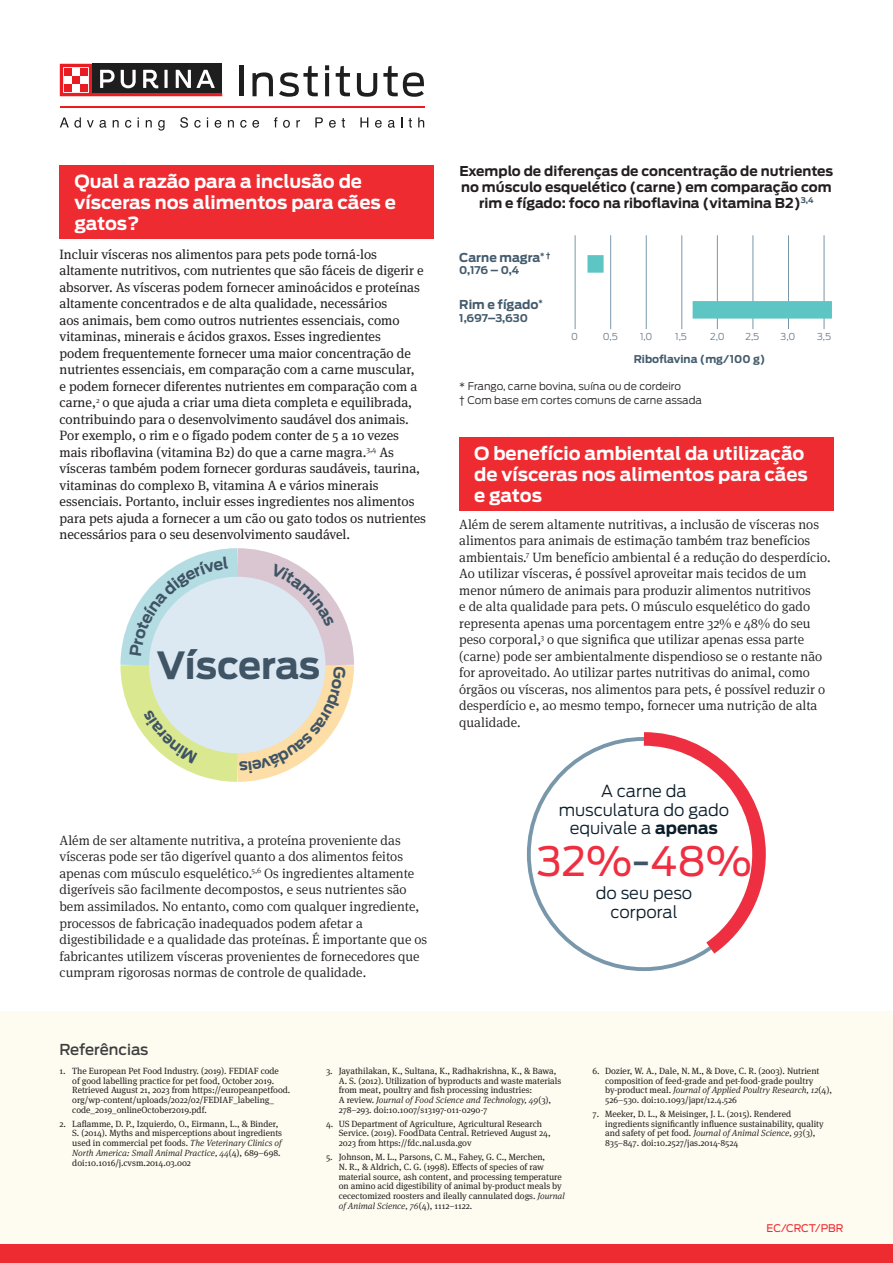
<style>
.page{position:relative;width:893px;height:1263px;background:#fff}
.page>*{position:absolute;margin:0;border:0;box-sizing:border-box;transform-origin:0 0}
.Headline_Grey{font:40.2px "Antenna";color:#ee2f41}
.t1{font:700 37.2px "Antenna";letter-spacing:-.015em;color:#3f5465}
.Headline_Grey-2{font:700 18px/21px "Antenna";color:#fff}
.Headline_Grey-3{font:300 16.5px/18.8px "Antenna";color:#0b1d2a;text-align:center}
.Headline_Grey-4{font:500 15px "Antenna";letter-spacing:-.005em;color:#3e3e3f}
.Body_-_Meta{font:300 13.5px/16.5px "Meta Serif Pro";color:#231f20}
.Body_-_Meta-2{font:13.5px/16.5px "Meta Serif Pro";color:#231f20}
.Headline_Grey-5{font:700 13.5px/15.8px "Antenna";color:#231f20;text-align:center}
.Headline_Grey-6{font:700 12.15px "Antenna";color:#435b6d}
.Headline_Grey-7{font:700 10.65px "Antenna";color:#435b6d}
.Headline_Grey-8{font:300 10.5px "Antenna";color:#231f20}
.Headline_Grey-9{font:10.5px "Antenna";letter-spacing:-.005em;color:#ee2b31}
.Headline_Grey-10{font:300 9.45px "Antenna";color:#667989}
.t2{font:9px/9.8px "Meta Serif Pro";color:#231f20}
.s1{font-weight:700}
.s2{color:#3f5465}
.s3{font-weight:300;font-style:italic}
</style>
<div class="page">
<div style="left:0;top:1011px;width:893px;height:234px;background:#fefbf0"></div>
<div style="left:0;top:1245px;width:893px;height:18px;background:#ee2b31"></div>
<hr style="left:60px;top:107px;width:364px;height:1px;background:#e91c24">
<div style="left:239px;top:65px;width:5px;height:31px;background:#1e1e1e"></div>
<svg style="left:252px;top:72px;width:21px;height:24px"></svg>
<svg style="left:279px;top:66px;width:39px;height:31px"></svg>
<svg style="left:325px;top:73px;width:4px;height:23px"></svg>
<svg style="left:325px;top:65px;width:4px;height:5px"></svg>
<svg style="left:336px;top:66px;width:14px;height:30px"></svg>
<svg style="left:357px;top:73px;width:20px;height:24px"></svg>
<svg style="left:383px;top:66px;width:41px;height:31px"></svg>
<svg style="left:60px;top:117px;width:21px;height:11px"></svg>
<svg style="left:87px;top:120px;width:19px;height:8px"></svg>
<svg style="left:113px;top:120px;width:6px;height:7px"></svg>
<svg style="left:125px;top:120px;width:6px;height:8px"></svg>
<svg style="left:146px;top:120px;width:6px;height:7px"></svg>
<svg style="left:158px;top:120px;width:7px;height:11px"></svg>
<svg style="left:180px;top:117px;width:8px;height:11px"></svg>
<svg style="left:194px;top:120px;width:7px;height:8px"></svg>
<svg style="left:215px;top:120px;width:6px;height:8px"></svg>
<svg style="left:228px;top:120px;width:6px;height:7px"></svg>
<svg style="left:240px;top:120px;width:19px;height:8px"></svg>
<svg style="left:274px;top:117px;width:3px;height:10px"></svg>
<svg style="left:283px;top:120px;width:7px;height:8px"></svg>
<svg style="left:296px;top:120px;width:4px;height:7px"></svg>
<svg style="left:315px;top:117px;width:8px;height:10px"></svg>
<svg style="left:329px;top:120px;width:7px;height:8px"></svg>
<svg style="left:342px;top:118px;width:3px;height:10px"></svg>
<svg style="left:360px;top:117px;width:8px;height:10px"></svg>
<svg style="left:375px;top:120px;width:7px;height:8px"></svg>
<svg style="left:388px;top:120px;width:7px;height:8px"></svg>
<svg style="left:409px;top:118px;width:3px;height:10px"></svg>
<svg style="left:418px;top:117px;width:6px;height:10px"></svg>
<svg style="left:59px;top:63px;width:164px;height:34px"></svg>
<svg style="left:60px;top:64px;width:162px;height:32px"></svg>
<hr style="left:575px;top:235px;width:1px;height:94px;background:#7997ab">
<hr style="left:646px;top:235px;width:1px;height:94px;background:#7997ab">
<hr style="left:788px;top:235px;width:1px;height:94px;background:#7997ab">
<hr style="left:717px;top:235px;width:1px;height:94px;background:#7997ab">
<hr style="left:824px;top:235px;width:1px;height:94px;background:#7997ab">
<hr style="left:753px;top:235px;width:1px;height:94px;background:#7997ab">
<hr style="left:681px;top:235px;width:1px;height:94px;background:#7997ab">
<hr style="left:610px;top:235px;width:1px;height:94px;background:#7997ab">
<div style="left:587px;top:255px;width:17px;height:18px;background:#5dc5c3"></div>
<div style="left:693px;top:301px;width:139px;height:18px;background:#5dc5c3"></div>
<div style="left:459px;top:437px;width:374px;height:73px;background:#ee2b31"></div>
<div style="left:60px;top:165px;width:374px;height:74px;background:#ee2b31"></div>
<svg style="left:630px;top:732px;width:136px;height:235px"></svg>
<svg style="left:120px;top:548px;width:234px;height:234px"></svg>
<p class="Headline_Grey-2" style="left:74px;top:171px;width:323px">Qual a razão para a inclusão de vísceras nos alimentos para cães e gatos?</p>
<p class="Body_-_Meta-2" style="left:60px;top:245px;width:368px">Incluir vísceras nos alimentos para pets pode torná-los altamente nutritivos, com nutrientes que são fáceis de digerir e absorver. As vísceras podem fornecer aminoácidos e proteínas altamente concentrados e de alta qualidade, necessários<br>aos animais, bem como outros nutrientes essenciais, como vitaminas, minerais e ácidos graxos. Esses ingredientes<br>podem frequentemente fornecer uma maior concentração de nutrientes essenciais, em comparação com a carne muscular,<br>e podem fornecer diferentes nutrientes em comparação com a carne,<sup>2</sup> o que ajuda a criar uma dieta completa e equilibrada, contribuindo para o desenvolvimento saudável dos animais.<br>Por exemplo, o rim e o fígado podem conter de 5 a 10 vezes mais riboflavina (vitamina B2) do que a carne magra.<sup>3,4</sup> As vísceras também podem fornecer gorduras saudáveis, taurina, vitaminas do complexo B, vitamina A e vários minerais essenciais. Portanto, incluir esses ingredientes nos alimentos para pets ajuda a fornecer a um cão ou gato todos os nutrientes necessários para o seu desenvolvimento saudável.</p>
<p class="t1" style="left:157px;top:643px;width:165px">Vísceras</p>
<p class="Body_-_Meta" style="left:60px;top:831px;width:369px">Além de ser altamente nutritiva, a proteína proveniente das vísceras pode ser tão digerível quanto a dos alimentos feitos apenas com músculo esquelético.<sup>5,6</sup> Os ingredientes altamente digeríveis são facilmente decompostos, e seus nutrientes são bem assimilados. No entanto, como com qualquer ingrediente, processos de fabricação inadequados podem afetar a digestibilidade e a qualidade das proteínas. É importante que os fabricantes utilizem vísceras provenientes de fornecedores que cumpram rigorosas normas de controle de qualidade.</p>
<p class="Headline_Grey-5" style="left:459px;top:163px;width:375px">Exemplo de diferenças de concentração de nutrientes no músculo esquelético (carne) em comparação com rim e fígado: foco na riboflavina (vitamina B2)<sup>3,4</sup></p>
<p class="Headline_Grey-6" style="left:459px;top:250px;width:93px">Carne magra<sup>*</sup> <sup>†</sup></p>
<p class="Headline_Grey-7" style="left:459px;top:264px;width:61px">0,176 – 0,4</p>
<p class="Headline_Grey-6" style="left:459px;top:297px;width:85px">Rim e fígado<sup>*</sup></p>
<p class="Headline_Grey-7" style="left:459px;top:311px;width:70px">1,697–3,630</p>
<p class="Headline_Grey-10" style="left:571px;top:331px;width:8px">0</p>
<p class="Headline_Grey-10" style="left:603px;top:331px;width:16px">0,5</p>
<p class="Headline_Grey-10" style="left:640px;top:331px;width:14px">1,0</p>
<p class="Headline_Grey-10" style="left:675px;top:331px;width:13px">1,5</p>
<p class="Headline_Grey-10" style="left:710px;top:331px;width:16px">2,0</p>
<p class="Headline_Grey-10" style="left:745px;top:331px;width:15px">2,5</p>
<p class="Headline_Grey-10" style="left:781px;top:331px;width:16px">3,0</p>
<p class="Headline_Grey-10" style="left:817px;top:331px;width:16px">3,5</p>
<p class="Headline_Grey-7" style="left:634px;top:353px;width:133px">Riboflavina (mg/100 g)</p>
<p class="Headline_Grey-8" style="left:459px;top:380px;width:223px">* Frango, carne bovina, suína ou de cordeiro</p>
<p class="Headline_Grey-8" style="left:459px;top:394px;width:244px">† Com base em cortes comuns de carne assada</p>
<p class="Headline_Grey-2" style="left:474px;top:443px;width:335px">O benefício ambiental da utilização de vísceras nos alimentos para cães e gatos</p>
<p class="Body_-_Meta" style="left:459px;top:515px;width:373px">Além de serem altamente nutritivas, a inclusão de vísceras nos alimentos para animais de estimação também traz benefícios ambientais.<sup>7</sup> Um benefício ambiental é a redução do desperdício.<br>Ao utilizar vísceras, é possível aproveitar mais tecidos de um menor número de animais para produzir alimentos nutritivos<br>e de alta qualidade para pets. O músculo esquelético do gado representa apenas uma porcentagem entre 32% e 48% do seu peso corporal,<sup>3</sup> o que significa que utilizar apenas essa parte (carne) pode ser ambientalmente dispendioso se o restante não for aproveitado. Ao utilizar partes nutritivas do animal, como órgãos ou vísceras, nos alimentos para pets, é possível reduzir o desperdício e, ao mesmo tempo, fornecer uma nutrição de alta qualidade.</p>
<p class="Headline_Grey-3" style="left:559px;top:781px;width:172px">A carne da musculatura do gado equivale a <span class="s1">apenas</span></p>
<p class="Headline_Grey" style="left:537px;top:838px;width:216px">32%<span class="s2">-</span>48%</p>
<p class="Headline_Grey-3" style="left:596px;top:884px;width:98px">do seu peso corporal</p>
<p class="Headline_Grey-4" style="left:60px;top:1041px;width:90px">Referências</p>
<p class="t2" style="left:72px;top:1065px;width:220px;text-indent:-13px">1. The European Pet Food Industry. (2019). FEDIAF code<br>of good labelling practice for pet food, October 2019.<br>Retrieved August 21, 2023 from https://europeanpetfood. org/wp-content/uploads/2022/02/FEDIAF_labeling_ code_2019_onlineOctober2019.pdf.</p>
<p class="t2" style="left:72px;top:1118px;width:211px;text-indent:-13px">2. Laflamme, D. P., Izquierdo, O., Eirmann, L., &amp; Binder, S. (2014). Myths and misperceptions about ingredients used in commercial pet foods. <span class="s3">The Veterinary Clinics of North America: Small Animal Practice, 44</span>(4), 689–698. doi:10.1016/j.cvsm.2014.03.002</p>
<p class="t2" style="left:339px;top:1065px;width:224px;text-indent:-13px">3. Jayathilakan, K., Sultana, K., Radhakrishna, K., &amp; Bawa, A. S. (2012). Utilization of byproducts and waste materials from meat, poultry and fish processing industries:<br>A review. <span class="s3">Journal of Food Science and Technology, 49</span>(3), 278–293. doi:10.1007/s13197-011-0290-7</p>
<p class="t2" style="left:339px;top:1118px;width:213px;text-indent:-13px">4. US Department of Agriculture, Agricultural Research<br>Service. (2019). FoodData Central. Retrieved August 24,<br>2023 from https://fdc.nal.usda.gov</p>
<p class="t2" style="left:339px;top:1151px;width:228px;text-indent:-13px">5. Johnson, M. L., Parsons, C. M., Fahey, G. C., Merchen,<br>N. R., &amp; Aldrich, C. G. (1998). Effects of species of raw material source, ash content, and processing temperature on amino acid digestibility of animal by-product meals by cecectomized roosters and ileally cannulated dogs. <span class="s3">Journal of Animal Science, 76</span>(4), 1112–1122.</p>
<p class="t2" style="left:605px;top:1065px;width:228px;text-indent:-13px">6. Dozier, W. A., Dale, N. M., &amp; Dove, C. R. (2003). Nutrient composition of feed-grade and pet-food-grade poultry by-product meal. <span class="s3">Journal of Applied Poultry Research, 12</span>(4), 526–530. doi:10.1093/japr/12.4.526</p>
<p class="t2" style="left:605px;top:1108px;width:220px;text-indent:-13px">7. Meeker, D. L., &amp; Meisinger, J. L. (2015). Rendered ingredients significantly influence sustainability, quality and safety of pet food. <span class="s3">Journal of Animal Science, 93</span>(3), 835–847. doi:10.2527/jas.2014-8524</p>
<p class="Headline_Grey-9" style="left:767px;top:1222px;width:78px">EC/CRCT/PBR</p>
</div>
